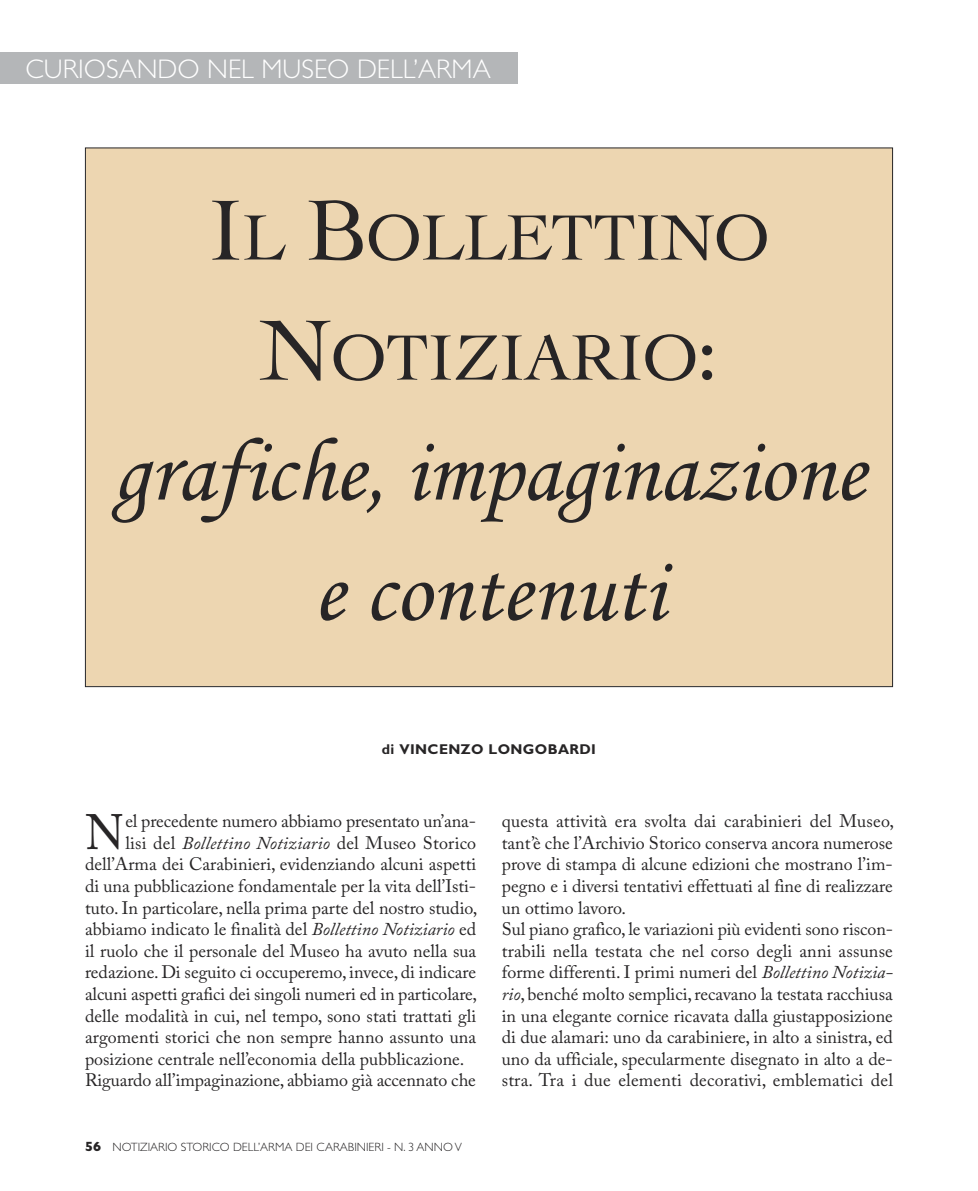
<style>
.page{position:relative;width:978px;height:1191px;background:#fff}
.page>*{position:absolute;margin:0;border:0;box-sizing:border-box;transform-origin:0 0}
.t1{font:90px/120px "Monotype Corsiva";color:#272526;text-align:center}
.t2{font:67.5px/120px "Cochin";letter-spacing:-.02em;color:#272526;text-align:center}
.t3{font:49.35px "Adobe Caslon Pro";color:#272526}
.t4{font:300 27px "Gill Sans";color:#fff}
.t5{font:18px/21.6px "Adobe Caslon Pro";color:#272526}
.t6{font:700 14.25px "Gill Sans";letter-spacing:.025em;color:#272526}
.t7{font:300 12px "Gill Sans";color:#272526}
.s1{font-size:90px}
.s2{font-style:italic}
.s3{font-weight:700;font-size:13.5px}
</style>
<div class="page">
<div style="left:86px;top:148px;width:806px;height:538px;background:#edd6b1"></div>
<div style="left:0;top:52px;width:518px;height:32px;background:#b4b6b8"></div>
<h3 class="t4" style="left:26px;top:47px;width:467px">CURIOSANDO NEL MUSEO DELL’ARMA</h3>
<h2 class="t2" style="left:208px;top:174px;width:563px"><span class="s1">I</span>L <span class="s1">B</span>OLLETTINO<br><span class="s1">N</span>OTIZIARIO<span class="s1">:</span></h2>
<h1 class="t1" style="left:113px;top:412px;width:754px">grafiche, impaginazione e contenuti</h1>
<p class="t6" style="left:382px;top:740px;width:216px">di VINCENZO LONGOBARDI</p>
<h3 class="t3" style="left:85px;top:802px;width:41px">N</h3>
<p class="t5" style="left:125px;top:810px;width:352px">el precedente numero abbiamo presentato un’ana-</p>
<p class="t5" style="left:125px;top:831px;width:352px">lisi del <span class="s2">Bollettino Notiziario</span> del Museo Storico</p>
<p class="t5" style="left:85px;top:853px;width:393px">dell’Arma dei Carabinieri, evidenziando alcuni aspetti</p>
<p class="t5" style="left:85px;top:875px;width:393px">di una pubblicazione fondamentale per la vita dell’Isti-</p>
<p class="t5" style="left:85px;top:896px;width:394px">tuto. In particolare, nella prima parte del nostro studio,</p>
<p class="t5" style="left:85px;top:918px;width:393px">abbiamo indicato le finalità del <span class="s2">Bollettino Notiziario</span> ed</p>
<p class="t5" style="left:85px;top:939px;width:393px">il ruolo che il personale del Museo ha avuto nella sua</p>
<p class="t5" style="left:85px;top:961px;width:393px">redazione. Di seguito ci occuperemo, invece, di indicare</p>
<p class="t5" style="left:85px;top:983px;width:394px">alcuni aspetti grafici dei singoli numeri ed in particolare,</p>
<p class="t5" style="left:85px;top:1004px;width:393px">delle modalità in cui, nel tempo, sono stati trattati gli</p>
<p class="t5" style="left:85px;top:1026px;width:393px">argomenti storici che non sempre hanno assunto una</p>
<p class="t5" style="left:85px;top:1047px;width:381px">posizione centrale nell’economia della pubblicazione.</p>
<p class="t5" style="left:85px;top:1069px;width:392px">Riguardo all’impaginazione, abbiamo già accennato che</p>
<p class="t7" style="left:85px;top:1137px;width:378px"><span class="s3">56</span> NOTIZIARIO STORICO DELL’ARMA DEI CARABINIERI - N. 3 ANNO V</p>
<p class="t5" style="left:502px;top:810px;width:394px">questa attività era svolta dai carabinieri del Museo, tant’è che l’Archivio Storico conserva ancora numerose prove di stampa di alcune edizioni che mostrano l’im&shy;pegno e i diversi tentativi effettuati al fine di realizzare un ottimo lavoro.<br>Sul piano grafico, le variazioni più evidenti sono riscon&shy;trabili nella testata che nel corso degli anni assunse forme differenti. I primi numeri del <span class="s2">Bollettino Notizia&shy;rio</span>, benché molto semplici, recavano la testata racchiusa in una elegante cornice ricavata dalla giustapposizione di due alamari: uno da carabiniere, in alto a sinistra, ed uno da ufficiale, specularmente disegnato in alto a de&shy;stra. Tra i due elementi decorativi, emblematici del</p>
</div>
